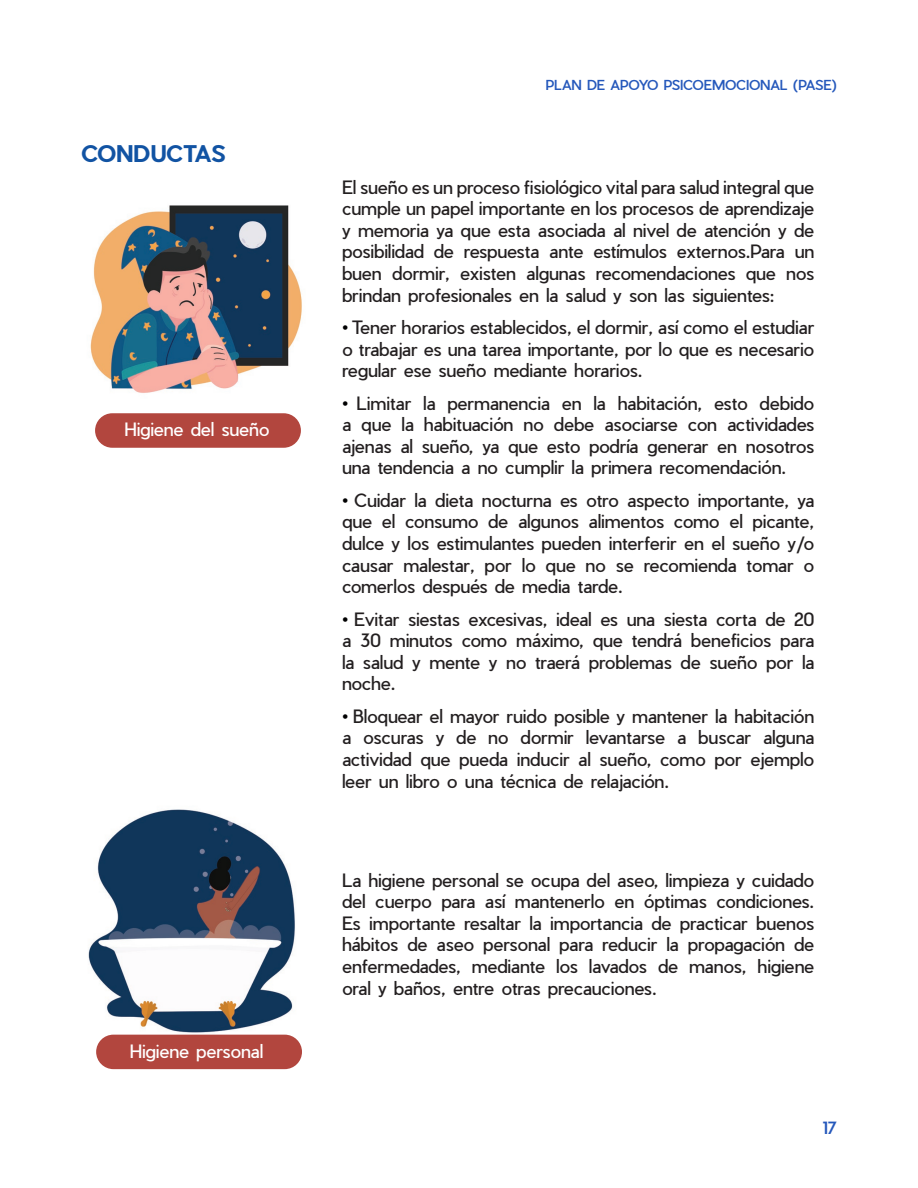
<style>
.page{position:relative;width:918px;height:1188px;background:#fff}
.page>*{position:absolute;margin:0;border:0;box-sizing:border-box;transform-origin:0 0}
.t1{font:700 22.5px "Pier Sans";letter-spacing:-.015em;color:#1153a3}
.t2{font:18px/21.6px "Pier Sans";letter-spacing:-.01em;color:#231f20;text-align:justify}
.t3{font:18px "Pier Sans";letter-spacing:-.01em;color:#fff}
.t4{font:500 16.5px "Pier Sans";color:#2558bb}
.t5{font:500 13.5px "Pier Sans";letter-spacing:-.01em;color:#2558bb}
.s1{font-family:"Arial";color:#000001}
</style>
<div class="page">
<img style="left:90px;top:205px;width:212px;height:209px">
<div style="left:95px;top:413px;width:206px;height:35px;background:#b2463e;border-radius:17px"></div>
<img style="left:88px;top:809px;width:207px;height:226px">
<div style="left:96px;top:1035px;width:206px;height:34px;background:#b2463e;border-radius:17px"></div>
<p class="t1" style="left:81px;top:138px;width:146px">CONDUCTAS</p>
<p class="t3" style="left:125px;top:418px;width:146px">Higiene del sueño</p>
<p class="t3" style="left:130px;top:1039px;width:135px">Higiene personal</p>
<p class="t5" style="left:546px;top:76px;width:293px">PLAN DE APOYO PSICOEMOCIONAL (PASE)</p>
<p class="t2" style="left:342px;top:176px;width:474px">El sueño es un proceso fisiológico vital para salud integral que cumple un papel importante en los procesos de aprendizaje y memoria ya que esta asociada al nivel de atención y de posibilidad de respuesta ante estímulos externos.Para un buen dormir, existen algunas recomendaciones que nos brindan profesionales en la salud y son las siguientes:</p>
<p class="t2" style="left:342px;top:317px;width:474px"><span class="s1">•</span> Tener horarios establecidos, el dormir, así como el estudiar o trabajar es una tarea importante, por lo que es necesario regular ese sueño mediante horarios.</p>
<p class="t2" style="left:342px;top:392px;width:474px"><span class="s1">•</span> Limitar la permanencia en la habitación, esto debido a que la habituación no debe asociarse con actividades ajenas al sueño, ya que esto podría generar en nosotros una tendencia a no cumplir la primera recomendación.</p>
<p class="t2" style="left:342px;top:489px;width:474px"><span class="s1">•</span> Cuidar la dieta nocturna es otro aspecto importante, ya que el consumo de algunos alimentos como el picante, dulce y los estimulantes pueden interferir en el sueño y/o causar malestar, por lo que no se recomienda tomar o comerlos después de media tarde.</p>
<p class="t2" style="left:342px;top:608px;width:474px"><span class="s1">•</span> Evitar siestas excesivas, ideal es una siesta corta de 20 a 30 minutos como máximo, que tendrá beneficios para la salud y mente y no traerá problemas de sueño por la noche.</p>
<p class="t2" style="left:342px;top:705px;width:474px"><span class="s1">•</span> Bloquear el mayor ruido posible y mantener la habitación a oscuras y de no dormir levantarse a buscar alguna actividad que pueda inducir al sueño, como por ejemplo leer un libro o una técnica de relajación.</p>
<p class="t2" style="left:342px;top:869px;width:474px">La higiene personal se ocupa del aseo, limpieza y cuidado del cuerpo para así mantenerlo en óptimas condiciones.<br>Es importante resaltar la importancia de practicar buenos hábitos de aseo personal para reducir la propagación de enfermedades, mediante los lavados de manos, higiene oral y baños, entre otras precauciones.</p>
<p class="t4" style="left:822px;top:1117px;width:16px">17</p>
</div>
